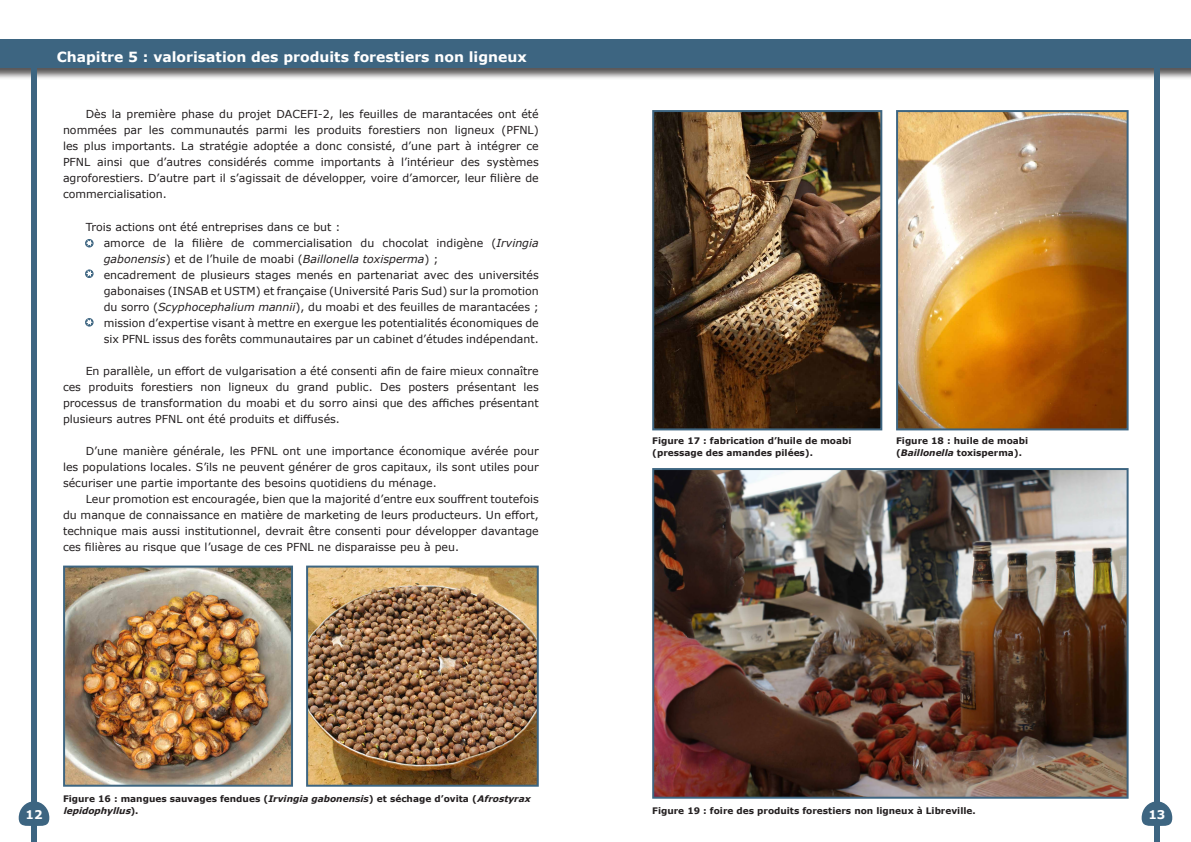
<style>
.page{position:relative;width:1191px;height:842px;background:#fff}
.page>*{position:absolute;margin:0;border:0;box-sizing:border-box;transform-origin:0 0}
.SOMMAIRE{font:700 14px "Verdana";color:#fff}
.t1{font:700 12px "Verdana";color:#fff}
.t2{font:11px/16px "Verdana";color:#231f20;text-align:justify}
.t3{font:700 9px/12px "Verdana";color:#231f20}
.s1{font-style:italic}
</style>
<div class="page">
<svg style="left:19px;top:801px;width:30px;height:25px"></svg>
<div style="left:0;top:39px;width:1191px;height:41px;background:#231f20;opacity:.75"></div>
<div style="left:0;top:40px;width:1191px;height:28px;background:#3d6581"></div>
<div style="left:31px;top:66px;width:6px;height:776px;background:#3d6581"></div>
<svg style="left:1141px;top:801px;width:31px;height:26px"></svg>
<div style="left:1154px;top:67px;width:5px;height:775px;background:#3d6581"></div>
<img style="left:655px;top:471px;width:470px;height:325px">
<div style="left:652px;top:468px;width:476px;height:331px;border:2px solid #3d6581"></div>
<div style="left:85px;top:269px;width:9px;height:9px;border:1px solid #3d6581;border-radius:50%"></div>
<svg style="left:86px;top:270px;width:7px;height:7px"></svg>
<div style="left:85px;top:318px;width:9px;height:9px;border:1px solid #3d6581;border-radius:50%"></div>
<svg style="left:86px;top:319px;width:7px;height:7px"></svg>
<div style="left:85px;top:239px;width:9px;height:8px;border:1px solid #3d6581;border-radius:50%"></div>
<svg style="left:86px;top:240px;width:7px;height:6px"></svg>
<img style="left:66px;top:569px;width:224px;height:215px">
<div style="left:63px;top:566px;width:230px;height:221px;border:2px solid #3d6581"></div>
<img style="left:655px;top:113px;width:224px;height:314px">
<div style="left:652px;top:110px;width:230px;height:320px;border:2px solid #3d6581"></div>
<img style="left:899px;top:113px;width:226px;height:314px">
<div style="left:896px;top:110px;width:232px;height:320px;border:2px solid #3d6581"></div>
<img style="left:309px;top:569px;width:227px;height:215px">
<div style="left:306px;top:566px;width:233px;height:221px;border:2px solid #3d6581"></div>
<p class="SOMMAIRE" style="left:57px;top:47px;width:471px">Chapitre 5 : valorisation des produits forestiers non ligneux</p>
<p class="t2" style="left:63px;top:106px;width:477px;text-indent:23px">Dès la première phase du projet DACEFI-2, les feuilles de marantacées ont été nommées par les communautés parmi les produits forestiers non ligneux (PFNL) les plus importants. La stratégie adoptée a donc consisté, d’une part à intégrer ce PFNL ainsi que d’autres considérés comme importants à l’intérieur des systèmes agroforestiers. D’autre part il s’agissait de développer, voire d’amorcer, leur filière de commercialisation.</p>
<p class="t2" style="left:86px;top:218px;width:256px">Trois actions ont été entreprises dans ce but :</p>
<p class="t2" style="left:104px;top:234px;width:436px;text-indent:-18px">• amorce de la filière de commercialisation du chocolat indigène (<span class="s1">Irvingia gabonensis</span>) et de l’huile de moabi (<span class="s1">Baillonella toxisperma</span>) ;</p>
<p class="t2" style="left:104px;top:266px;width:436px;text-indent:-18px">• encadrement de plusieurs stages menés en partenariat avec des universités gabonaises (INSAB et USTM) et française (Université Paris Sud) sur la promotion du sorro (<span class="s1">Scyphocephalium mannii</span>), du moabi et des feuilles de marantacées ;</p>
<p class="t2" style="left:86px;top:314px;width:454px;text-align:right">• mission d’expertise visant à mettre en exergue les potentialités économiques de six PFNL issus des forêts communautaires par un cabinet d’études indépendant.</p>
<p class="t2" style="left:63px;top:362px;width:477px;text-indent:23px">En parallèle, un effort de vulgarisation a été consenti afin de faire mieux connaître ces produits forestiers non ligneux du grand public. Des posters présentant les processus de transformation du moabi et du sorro ainsi que des affiches présentant plusieurs autres PFNL ont été produits et diffusés.</p>
<p class="t2" style="left:63px;top:442px;width:477px;text-indent:23px">D’une manière générale, les PFNL ont une importance économique avérée pour les populations locales. S’ils ne peuvent générer de gros capitaux, ils sont utiles pour sécuriser une partie importante des besoins quotidiens du ménage.</p>
<p class="t2" style="left:63px;top:490px;width:477px;text-indent:23px">Leur promotion est encouragée, bien que la majorité d’entre eux souffrent toutefois du manque de connaissance en matière de marketing de leurs producteurs. Un effort, technique mais aussi institutionnel, devrait être consenti pour développer davantage ces filières au risque que l’usage de ces PFNL ne disparaisse peu à peu.</p>
<p class="t3" style="left:652px;top:434px;width:201px">Figure 17 : fabrication d’huile de moabi (pressage des amandes pilées).</p>
<p class="t3" style="left:896px;top:434px;width:134px">Figure 18 : huile de moabi</p>
<p class="t3" style="left:896px;top:446px;width:127px">(<span class="s1">Baillonella</span> toxisperma).</p>
<p class="t3" style="left:63px;top:793px;width:472px">Figure 16 : mangues sauvages fendues (<span class="s1">Irvingia gabonensis</span>) et séchage d’ovita (<span class="s1">Afrostyrax lepidophyllus</span>) .</p>
<p class="t3" style="left:652px;top:805px;width:325px">Figure 19 : foire des produits forestiers non ligneux à Libreville.</p>
<p class="t1" style="left:25px;top:806px;width:19px">12</p>
<p class="t1" style="left:1148px;top:806px;width:19px">13</p>
</div>
